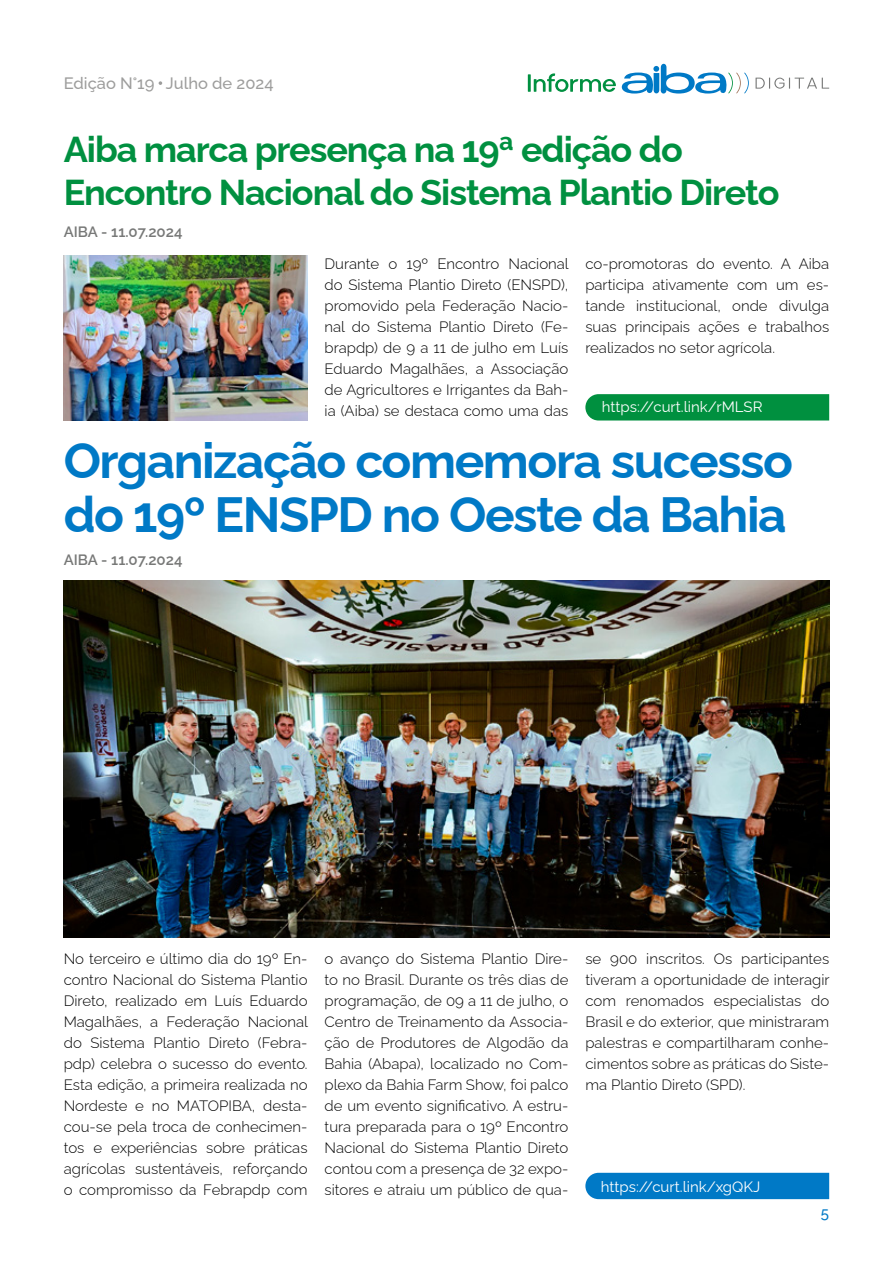
<style>
.page{position:relative;width:893px;height:1263px;background:#fff}
.page>*{position:absolute;margin:0;border:0;box-sizing:border-box;transform-origin:0 0}
.t1{font:700 49.5px/54px "Raleway";letter-spacing:-.03em;color:#0079c6}
.t2{font:700 36px/43.5px "Raleway";letter-spacing:-.03em;color:#009040}
.t3{font:500 16.5px "Raleway";color:#9d9d9c}
.t4{font:300 15px/21px "Raleway";color:#000;text-align:justify}
.t5{font:15px "Raleway";color:#fff}
.t6{font:600 15px "Raleway";color:#777877}
.t7{font:500 15px "Raleway";color:#0079c6}
</style>
<div class="page">
<div style="left:585px;top:394px;width:244px;height:26px;background:#00903f"></div>
<div style="left:585px;top:1173px;width:244px;height:26px;background:#0079c6"></div>
<img style="left:64px;top:255px;width:244px;height:165px">
<img style="left:64px;top:580px;width:765px;height:358px">
<hr style="left:528px;top:74px;width:3px;height:18px;background:#009040">
<svg style="left:534px;top:73px;width:82px;height:19px"></svg>
<svg style="left:755px;top:78px;width:74px;height:11px"></svg>
<svg style="left:622px;top:63px;width:127px;height:31px"></svg>
<svg style="left:159px;top:81px;width:3px;height:4px"></svg>
<p class="t3" style="left:64px;top:70px;width:211px">Edição N°19 Julho de 2024</p>
<h2 class="t2" style="left:64px;top:123px;width:717px">Aiba marca presença na 19ª edição do<br>Encontro Nacional do Sistema Plantio Direto</h2>
<p class="t6" style="left:64px;top:219px;width:120px">AIBA - 11.07.2024</p>
<p class="t4" style="left:325px;top:252px;width:246px">Durante o 19º Encontro Nacional do Sistema Plantio Direto (ENSPD), promovido pela Federação Nacio&shy;nal do Sistema Plantio Direto (Fe&shy;brapdp) de 9 a 11 de julho em Luís Eduardo Magalhães, a Associação de Agricultores e Irrigantes da Bah&shy;ia (Aiba) se destaca como uma das</p>
<p class="t4" style="left:585px;top:252px;width:245px">co-promotoras do evento. A Aiba participa ativamente com um es&shy;tande institucional, onde divulga suas principais ações e trabalhos realizados no setor agrícola.</p>
<p class="t5" style="left:602px;top:395px;width:162px">https://curt.link/rMLSR</p>
<h1 class="t1" style="left:64px;top:428px;width:731px">Organização comemora sucesso do 19º ENSPD no Oeste da Bahia</h1>
<p class="t6" style="left:64px;top:547px;width:120px">AIBA - 11.07.2024</p>
<p class="t4" style="left:64px;top:947px;width:246px">No terceiro e último dia do 19º En&shy;contro Nacional do Sistema Plantio Direto, realizado em Luís Eduardo Magalhães, a Federação Nacional do Sistema Plantio Direto (Febra&shy;pdp) celebra o sucesso do evento.<br>Esta edição, a primeira realizada no Nordeste e no MATOPIBA, desta&shy;cou-se pela troca de conhecimen&shy;tos e experiências sobre práticas agrícolas sustentáveis, reforçando o compromisso da Febrapdp com</p>
<p class="t4" style="left:325px;top:947px;width:245px">o avanço do Sistema Plantio Dire&shy;to no Brasil. Durante os três dias de programação, de 09 a 11 de julho, o Centro de Treinamento da Associa&shy;ção de Produtores de Algodão da Bahia (Abapa), localizado no Com&shy;plexo da Bahia Farm Show, foi palco de um evento significativo. A estru&shy;tura preparada para o 19º Encontro Nacional do Sistema Plantio Direto contou com a presença de 32 expo&shy;sitores e atraiu um público de qua-</p>
<p class="t4" style="left:585px;top:947px;width:246px">se 900 inscritos. Os participantes tiveram a oportunidade de interagir com renomados especialistas do Brasil e do exterior, que ministraram palestras e compartilharam conhe&shy;cimentos sobre as práticas do Siste&shy;ma Plantio Direto (SPD).</p>
<p class="t7" style="left:821px;top:1201px;width:10px">5</p>
<p class="t5" style="left:601px;top:1174px;width:161px">https://curt.link/xgQKJ</p>
</div>
